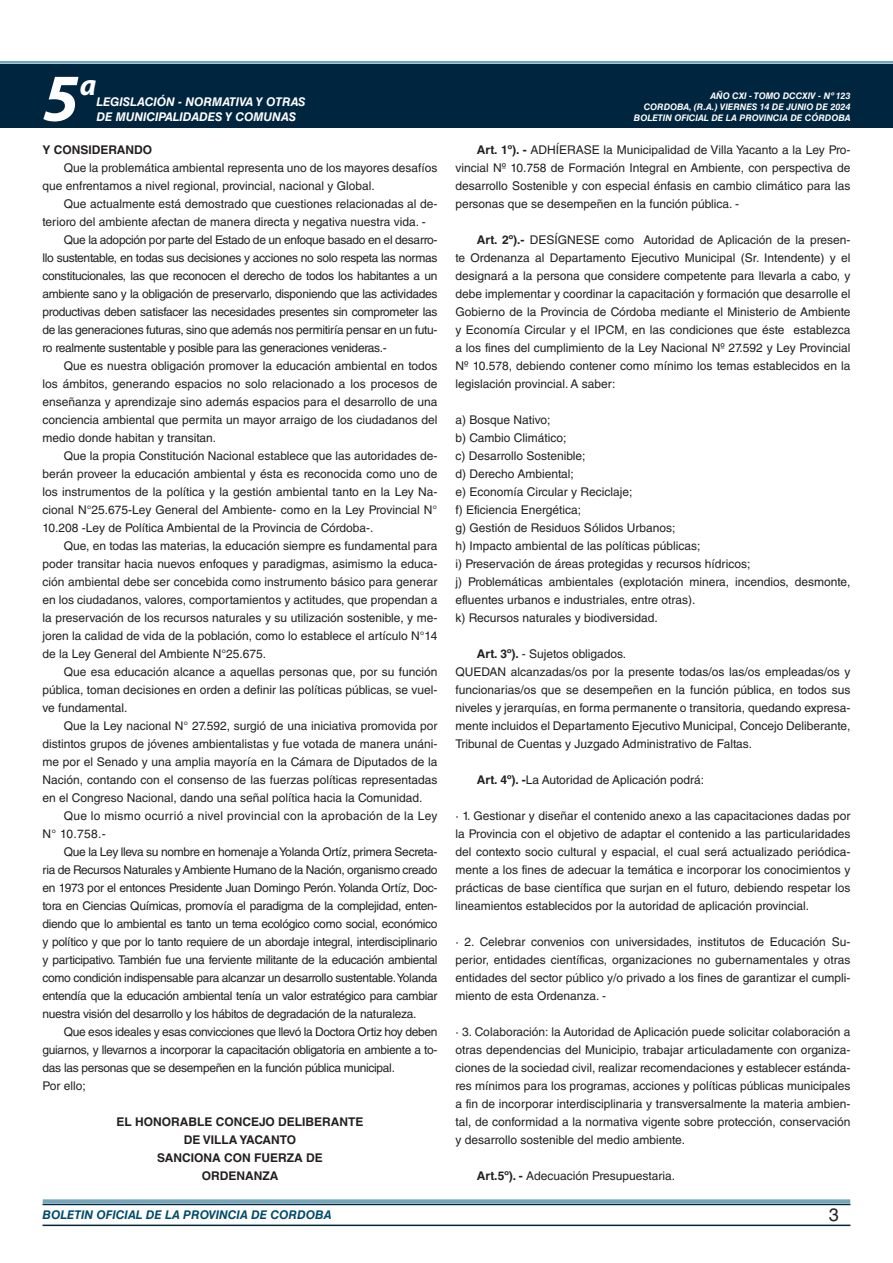
<style>
.page{position:relative;width:893px;height:1263px;background:#fff}
.page>*{position:absolute;margin:0;border:0;box-sizing:border-box;transform-origin:0 0}
.t1{font:italic 700 67.5px "Myriad Pro";color:#fff}
.t2{font:italic 700 30px "Myriad Pro";color:#fff}
.t3{font:18px "Helvetica LT Std";color:#231f20}
.TEXTO_BASE{font:12px/18px "Helvetica LT Std";color:#231f20;text-align:justify}
.RESUELVE{font:700 12px "Helvetica LT Std";color:#231f20}
.TEXTO_BASE-2{font:12px/18px "Helvetica LT Std";letter-spacing:.025em;color:#231f20}
.t4{font:italic 700 12px "Helvetica LT Std";color:#fff}
.t5{font:italic 700 12px "Helvetica LT Std";color:#004b6c}
.TEXTO_BASE-3{font:700 12px "Helvetica LT Std";color:#231f20}
.t6{font:italic 700 9px/10.8px "Helvetica LT Std";color:#fff;text-align:right}
.s1{font-weight:700}
</style>
<div class="page">
<div style="left:0;top:61px;width:893px;height:6px;background:#fff;opacity:.75"></div>
<div style="left:0;top:64px;width:893px;height:64px;background:#00263f"></div>
<hr style="left:43px;top:1224px;width:807px;height:2px;background:#00263f">
<div style="left:42px;top:1198px;width:809px;height:8px;background:#fff;opacity:.75"></div>
<h1 class="t1" style="left:43px;top:54px;width:38px">5</h1>
<h2 class="t2" style="left:80px;top:66px;width:18px">a</h2>
<p class="t4" style="left:96px;top:95px;width:211px">LEGISLACIÓN - NORMATIVA Y OTRAS</p>
<p class="t4" style="left:96px;top:109px;width:201px">DE MUNICIPALIDADES Y COMUNAS</p>
<p class="TEXTO_BASE-3" style="left:43px;top:142px;width:111px">Y CONSIDERANDO</p>
<p class="TEXTO_BASE" style="left:43px;top:159px;width:396px;text-indent:21px">Que la problemática ambiental representa uno de los mayores desafíos que enfrentamos a nivel regional, provincial, nacional y Global.</p>
<p class="TEXTO_BASE" style="left:43px;top:195px;width:396px;text-indent:21px">Que actualmente está demostrado que cuestiones relacionadas al de&shy;terioro del ambiente afectan de manera directa y negativa nuestra vida. -</p>
<p class="TEXTO_BASE" style="left:43px;top:231px;width:396px;text-indent:21px">Que la adopción por parte del Estado de un enfoque basado en el desarro&shy;llo sustentable, en todas sus decisiones y acciones no solo respeta las normas constitucionales, las que reconocen el derecho de todos los habitantes a un ambiente sano y la obligación de preservarlo, disponiendo que las actividades productivas deben satisfacer las necesidades presentes sin comprometer las de las generaciones futuras, sino que además nos permitiría pensar en un futu&shy;ro realmente sustentable y posible para las generaciones venideras.-</p>
<p class="TEXTO_BASE" style="left:43px;top:357px;width:396px;text-indent:21px">Que es nuestra obligación promover la educación ambiental en todos los ámbitos, generando espacios no solo relacionado a los procesos de enseñanza y aprendizaje sino además espacios para el desarrollo de una conciencia ambiental que permita un mayor arraigo de los ciudadanos del medio donde habitan y transitan.</p>
<p class="TEXTO_BASE" style="left:43px;top:447px;width:396px;text-indent:21px">Que la propia Constitución Nacional establece que las autoridades de&shy;berán proveer la educación ambiental y ésta es reconocida como uno de los instrumentos de la política y la gestión ambiental tanto en la Ley Na&shy;cional N°25.675-Ley General del Ambiente- como en la Ley Provincial N° 10.208 -Ley de Política Ambiental de la Provincia de Córdoba-.</p>
<p class="TEXTO_BASE" style="left:43px;top:537px;width:396px;text-indent:21px">Que, en todas las materias, la educación siempre es fundamental para poder transitar hacia nuevos enfoques y paradigmas, asimismo la educa&shy;ción ambiental debe ser concebida como instrumento básico para generar en los ciudadanos, valores, comportamientos y actitudes, que propendan a la preservación de los recursos naturales y su utilización sostenible, y me&shy;joren la calidad de vida de la población, como lo establece el artículo N°14 de la Ley General del Ambiente N°25.675.</p>
<p class="TEXTO_BASE" style="left:43px;top:663px;width:396px;text-indent:21px">Que esa educación alcance a aquellas personas que, por su función pública, toman decisiones en orden a definir las políticas públicas, se vuel&shy;ve fundamental.</p>
<p class="TEXTO_BASE" style="left:43px;top:717px;width:396px;text-indent:21px">Que la Ley nacional N° 27.592, surgió de una iniciativa promovida por distintos grupos de jóvenes ambientalistas y fue votada de manera unáni&shy;me por el Senado y una amplia mayoría en la Cámara de Diputados de la Nación, contando con el consenso de las fuerzas políticas representadas en el Congreso Nacional, dando una señal política hacia la Comunidad.</p>
<p class="TEXTO_BASE-2" style="left:43px;top:807px;width:396px;text-indent:21px">Que lo mismo ocurrió a nivel provincial con la aprobación de la Ley<br>N° 10.758.-</p>
<p class="TEXTO_BASE" style="left:43px;top:843px;width:396px;text-indent:21px">Que la Ley lleva su nombre en homenaje a Yolanda Ortíz, primera Secreta&shy;ria de Recursos Naturales y Ambiente Humano de la Nación, organismo creado en 1973 por el entonces Presidente Juan Domingo Perón. Yolanda Ortíz, Doc&shy;tora en Ciencias Químicas, promovía el paradigma de la complejidad, enten&shy;diendo que lo ambiental es tanto un tema ecológico como social, económico y político y que por lo tanto requiere de un abordaje integral, interdisciplinario y participativo. También fue una ferviente militante de la educación ambiental como condición indispensable para alcanzar un desarrollo sustentable. Yolanda entendía que la educación ambiental tenía un valor estratégico para cambiar nuestra visión del desarrollo y los hábitos de degradación de la naturaleza.</p>
<p class="TEXTO_BASE" style="left:43px;top:1023px;width:396px;text-indent:21px">Que esos ideales y esas convicciones que llevó la Doctora Ortiz hoy deben guiarnos, y llevarnos a incorporar la capacitación obligatoria en ambiente a to&shy;das las personas que se desempeñen en la función pública municipal.</p>
<p class="TEXTO_BASE" style="left:43px;top:1077px;width:45px">Por ello;</p>
<p class="RESUELVE" style="left:117px;top:1114px;width:248px">EL HONORABLE CONCEJO DELIBERANTE</p>
<p class="RESUELVE" style="left:184px;top:1132px;width:114px">DE VILLA YACANTO</p>
<p class="RESUELVE" style="left:157px;top:1150px;width:167px">SANCIONA CON FUERZA DE</p>
<p class="RESUELVE" style="left:202px;top:1168px;width:78px">ORDENANZA</p>
<p class="t6" style="left:634px;top:91px;width:218px">AÑO CXI - TOMO DCCXIV - Nº 123<br>CORDOBA, (R.A.) VIERNES 14 DE JUNIO DE 2024<br>BOLETIN OFICIAL DE LA PROVINCIA DE CÓRDOBA</p>
<p class="TEXTO_BASE" style="left:455px;top:141px;width:396px;text-indent:21px"><span class="s1">Art. 1º). -</span> ADHÍERASE la Municipalidad de Villa Yacanto a la Ley Pro&shy;vincial Nº 10.758 de Formación Integral en Ambiente, con perspectiva de desarrollo Sostenible y con especial énfasis en cambio climático para las personas que se desempeñen en la función pública. -</p>
<p class="TEXTO_BASE" style="left:455px;top:231px;width:396px;text-indent:21px"><span class="s1">Art. 2º).-</span> DESÍGNESE como Autoridad de Aplicación de la presen&shy;te Ordenanza al Departamento Ejecutivo Municipal (Sr. Intendente) y el designará a la persona que considere competente para llevarla a cabo, y debe implementar y coordinar la capacitación y formación que desarrolle el Gobierno de la Provincia de Córdoba mediante el Ministerio de Ambiente y Economía Circular y el IPCM, en las condiciones que éste establezca a los fines del cumplimiento de la Ley Nacional Nº 27.592 y Ley Provincial Nº 10.578, debiendo contener como mínimo los temas establecidos en la legislación provincial. A saber:</p>
<p class="TEXTO_BASE" style="left:455px;top:411px;width:97px">a) Bosque Nativo;</p>
<p class="TEXTO_BASE" style="left:455px;top:429px;width:113px">b) Cambio Climático;</p>
<p class="TEXTO_BASE" style="left:455px;top:447px;width:131px">c) Desarrollo Sostenible;</p>
<p class="TEXTO_BASE" style="left:455px;top:465px;width:120px">d) Derecho Ambiental;</p>
<p class="TEXTO_BASE" style="left:455px;top:483px;width:178px">e) Economía Circular y Reciclaje;</p>
<p class="TEXTO_BASE" style="left:455px;top:501px;width:127px">f) Eficiencia Energética;</p>
<p class="TEXTO_BASE" style="left:455px;top:519px;width:221px">g) Gestión de Residuos Sólidos Urbanos;</p>
<p class="TEXTO_BASE" style="left:455px;top:537px;width:246px">h) Impacto ambiental de las políticas públicas;</p>
<p class="TEXTO_BASE" style="left:455px;top:555px;width:296px">i) Preservación de áreas protegidas y recursos hídricos;</p>
<p class="TEXTO_BASE" style="left:455px;top:573px;width:396px">j) Problemáticas ambientales (explotación minera, incendios, desmonte, efluentes urbanos e industriales, entre otras).</p>
<p class="TEXTO_BASE" style="left:455px;top:609px;width:204px">k) Recursos naturales y biodiversidad.</p>
<p class="TEXTO_BASE" style="left:477px;top:645px;width:151px"><span class="s1">Art. 3º).</span> - Sujetos obligados.</p>
<p class="TEXTO_BASE" style="left:455px;top:663px;width:396px">QUEDAN alcanzadas/os por la presente todas/os las/os empleadas/os y funcionarias/os que se desempeñen en la función pública, en todos sus niveles y jerarquías, en forma permanente o transitoria, quedando expresa&shy;mente incluidos el Departamento Ejecutivo Municipal, Concejo Deliberante, Tribunal de Cuentas y Juzgado Administrativo de Faltas.</p>
<p class="TEXTO_BASE" style="left:477px;top:771px;width:229px"><span class="s1">Art. 4º). -</span>La Autoridad de Aplicación podrá:</p>
<p class="TEXTO_BASE" style="left:455px;top:807px;width:396px">· 1. Gestionar y diseñar el contenido anexo a las capacitaciones dadas por la Provincia con el objetivo de adaptar el contenido a las particularidades del contexto socio cultural y espacial, el cual será actualizado periódica&shy;mente a los fines de adecuar la temática e incorporar los conocimientos y prácticas de base científica que surjan en el futuro, debiendo respetar los lineamientos establecidos por la autoridad de aplicación provincial.</p>
<p class="TEXTO_BASE" style="left:455px;top:933px;width:396px">· 2. Celebrar convenios con universidades, institutos de Educación Su&shy;perior, entidades científicas, organizaciones no gubernamentales y otras entidades del sector público y/o privado a los fines de garantizar el cumpli&shy;miento de esta Ordenanza. -</p>
<p class="TEXTO_BASE" style="left:455px;top:1023px;width:396px">· 3. Colaboración: la Autoridad de Aplicación puede solicitar colaboración a otras dependencias del Municipio, trabajar articuladamente con organiza&shy;ciones de la sociedad civil, realizar recomendaciones y establecer estánda&shy;res mínimos para los programas, acciones y políticas públicas municipales a fin de incorporar interdisciplinaria y transversalmente la materia ambien&shy;tal, de conformidad a la normativa vigente sobre protección, conservación y desarrollo sostenible del medio ambiente.</p>
<p class="TEXTO_BASE" style="left:477px;top:1167px;width:200px"><span class="s1">Art.5º). -</span> Adecuación Presupuestaria.</p>
<p class="t5" style="left:43px;top:1208px;width:290px">BOLETIN OFICIAL DE LA PROVINCIA DE CORDOBA</p>
<h3 class="t3" style="left:829px;top:1204px;width:12px">3</h3>
</div>
